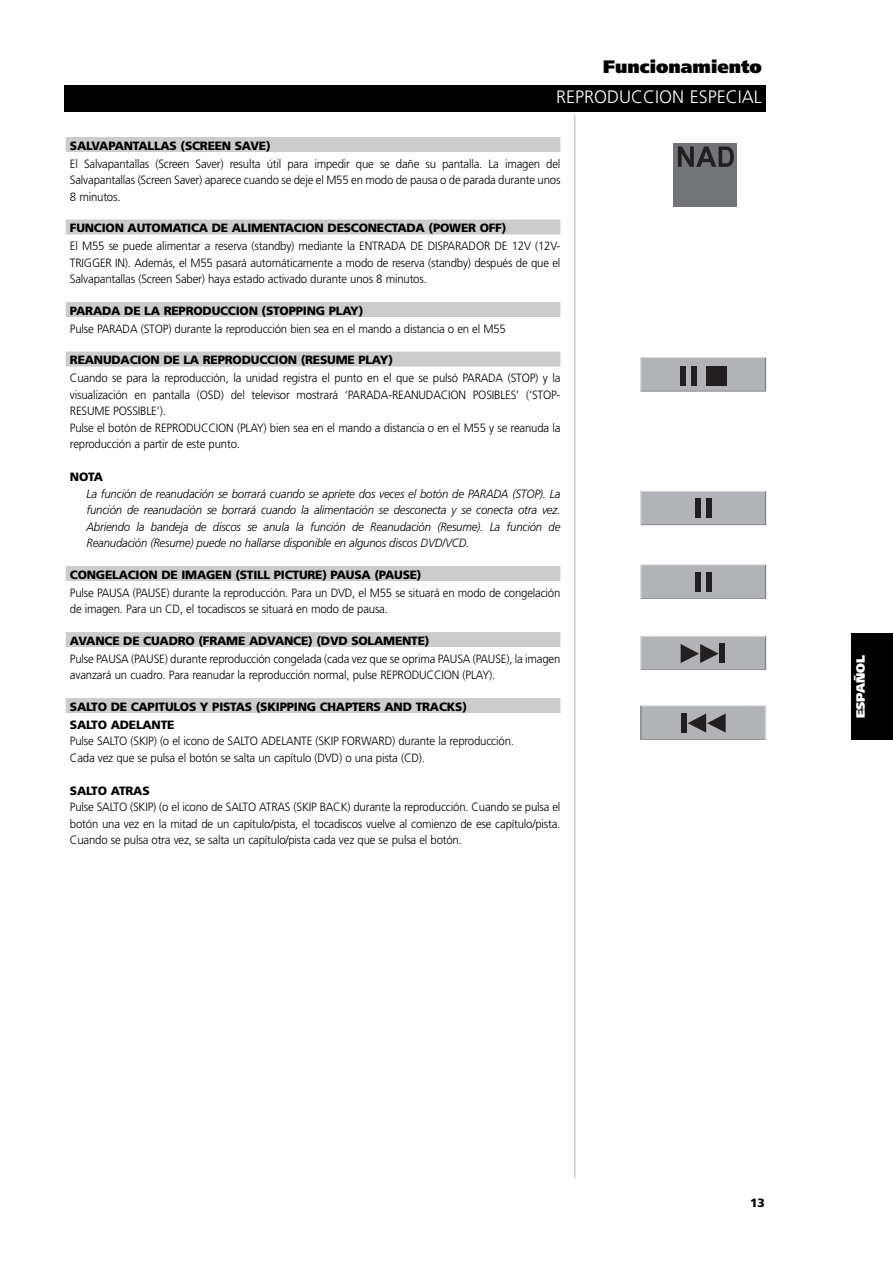
<style>
.page{position:relative;width:893px;height:1263px;background:#fff}
.page>*{position:absolute;margin:0;border:0;box-sizing:border-box;transform-origin:0 0}
.t1{font:300 18px "Frutiger";color:#fff}
.t2{font:900 18px "Frutiger";color:#000}
.t3{font:300 12px/16.5px "Frutiger";letter-spacing:-.015em;color:#000;scale:.95 1}
.t4{font:900 12px/18px "Frutiger";letter-spacing:-.02em;color:#000}
.t5{font:italic 300 12px/16.5px "Frutiger";letter-spacing:-.015em;color:#000;text-align:justify;scale:.95 1}
.t6{font:900 12px "Frutiger";color:#fff}
</style>
<div class="page">
<hr style="left:574px;top:115px;width:1px;height:1063px;background:#ccc">
<div style="left:851px;top:634px;width:41px;height:106px;background:#000"></div>
<div style="left:66px;top:137px;width:494px;height:15px;background:#ccc"></div>
<div style="left:66px;top:220px;width:494px;height:15px;background:#ccc"></div>
<div style="left:66px;top:302px;width:494px;height:15px;background:#ccc"></div>
<div style="left:66px;top:352px;width:494px;height:15px;background:#ccc"></div>
<div style="left:66px;top:566px;width:494px;height:15px;background:#ccc"></div>
<div style="left:66px;top:632px;width:494px;height:15px;background:#ccc"></div>
<div style="left:66px;top:698px;width:494px;height:15px;background:#ccc"></div>
<div style="left:64px;top:85px;width:702px;height:27px;background:#000"></div>
<svg style="left:640px;top:357px;width:126px;height:35px;background:#b2b3b6"></svg>
<div style="left:706px;top:366px;width:21px;height:20px;background:#231f20"></div>
<div style="left:680px;top:366px;width:6px;height:20px;background:#231f20"></div>
<div style="left:690px;top:366px;width:6px;height:20px;background:#231f20"></div>
<div style="left:640px;top:635px;width:126px;height:34px;background:#f7f7f7"></div>
<svg style="left:640px;top:636px;width:126px;height:33px;background:#a2a3a6"></svg>
<svg style="left:640px;top:564px;width:126px;height:35px;background:#b2b3b6"></svg>
<div style="left:695px;top:572px;width:6px;height:20px;background:#231f20"></div>
<div style="left:705px;top:572px;width:6px;height:20px;background:#231f20"></div>
<svg style="left:640px;top:705px;width:126px;height:35px;background:#a3a3a7"></svg>
<svg style="left:640px;top:491px;width:126px;height:34px;background:#b1b2b5"></svg>
<div style="left:695px;top:499px;width:6px;height:19px;background:#231f20"></div>
<div style="left:705px;top:499px;width:6px;height:19px;background:#231f20"></div>
<div style="left:673px;top:143px;width:63px;height:64px;background:#737477"></div>
<svg style="left:678px;top:146px;width:56px;height:21px"></svg>
<h1 class="t2" style="left:603px;top:60px;width:160px">Funcionamiento</h1>
<h1 class="t1" style="left:556px;top:90px;width:207px">REPRODUCCION ESPECIAL</h1>
<p class="t4" style="left:70px;top:137px;width:202px">SALVAPANTALLAS (SCREEN SAVE)</p>
<p class="t3" style="left:70px;top:156px;width:518px;text-align:justify">El Salvapantallas (Screen Saver) resulta útil para impedir que se dañe su pantalla. La imagen del Salvapantallas (Screen Saver) aparece cuando se deje el M55 en modo de pausa o de parada durante unos 8 minutos.</p>
<p class="t4" style="left:70px;top:220px;width:438px">FUNCION AUTOMATICA DE ALIMENTACION DESCONECTADA (POWER OFF)</p>
<p class="t3" style="left:70px;top:239px;width:518px;text-align:justify">El M55 se puede alimentar a reserva (standby) mediante la ENTRADA DE DISPARADOR DE 12V (12V-TRIGGER IN). Además, el M55 pasará automáticamente a modo de reserva (standby) después de que el Salvapantallas (Screen Saber) haya estado activado durante unos 8 minutos.</p>
<p class="t4" style="left:70px;top:302px;width:295px">PARADA DE LA REPRODUCCION (STOPPING PLAY)</p>
<p class="t3" style="left:70px;top:321px;width:460px">Pulse PARADA (STOP) durante la reproducción bien sea en el mando a distancia o en el M55</p>
<p class="t4" style="left:70px;top:352px;width:324px">REANUDACION DE LA REPRODUCCION (RESUME PLAY)</p>
<p class="t3" style="left:70px;top:371px;width:518px">Cuando se para la reproducción, la unidad registra el punto en el que se pulsó PARADA (STOP) y la visualización en pantalla (OSD) del televisor mostrará ‘PARADA-REANUDACION POSIBLES’ (‘STOP-RESUME POSSIBLE’).<br>Pulse el botón de REPRODUCCION (PLAY) bien sea en el mando a distancia o en el M55 y se reanuda la reproducción a partir de este punto.</p>
<p class="t4" style="left:70px;top:469px;width:35px">NOTA</p>
<p class="t5" style="left:87px;top:486px;width:500px">La función de reanudación se borrará cuando se apriete dos veces el botón de PARADA (STOP). La función de reanudación se borrará cuando la alimentación se desconecta y se conecta otra vez.<br>Abriendo la bandeja de discos se anula la función de Reanudación (Resume). La función de Reanudación (Resume) puede no hallarse disponible en algunos discos DVD/VCD.</p>
<p class="t4" style="left:70px;top:566px;width:353px">CONGELACION DE IMAGEN (STILL PICTURE) PAUSA (PAUSE)</p>
<p class="t3" style="left:70px;top:585px;width:518px">Pulse PAUSA (PAUSE) durante la reproducción. Para un DVD, el M55 se situará en modo de congelación de imagen. Para un CD, el tocadiscos se situará en modo de pausa.</p>
<p class="t4" style="left:70px;top:632px;width:361px">AVANCE DE CUADRO (FRAME ADVANCE) (DVD SOLAMENTE)</p>
<p class="t3" style="left:70px;top:651px;width:517px">Pulse PAUSA (PAUSE) durante reproducción congelada (cada vez que se oprima PAUSA (PAUSE), la imagen avanzará un cuadro. Para reanudar la reproducción normal, pulse REPRODUCCION (PLAY).</p>
<p class="t4" style="left:70px;top:698px;width:398px">SALTO DE CAPITULOS Y PISTAS (SKIPPING CHAPTERS AND TRACKS)<br>SALTO ADELANTE</p>
<p class="t3" style="left:70px;top:734px;width:469px">Pulse SALTO (SKIP) (o el icono de SALTO ADELANTE (SKIP FORWARD) durante la reproducción.<br>Cada vez que se pulsa el botón se salta un capítulo (DVD) o una pista (CD).</p>
<p class="t4" style="left:70px;top:782px;width:81px">SALTO ATRAS</p>
<p class="t3" style="left:70px;top:800px;width:518px;text-align:justify">Pulse SALTO (SKIP) (o el icono de SALTO ATRAS (SKIP BACK) durante la reproducción. Cuando se pulsa el botón una vez en la mitad de un capítulo/pista, el tocadiscos vuelve al comienzo de ese capítulo/pista.<br>Cuando se pulsa otra vez, se salta un capítulo/pista cada vez que se pulsa el botón.</p>
<p class="t6" style="left:855px;top:718px;width:65px;rotate:-90deg">ESPAÑOL</p>
<p class="t4" style="left:750px;top:1195px;width:16px">13</p>
</div>
